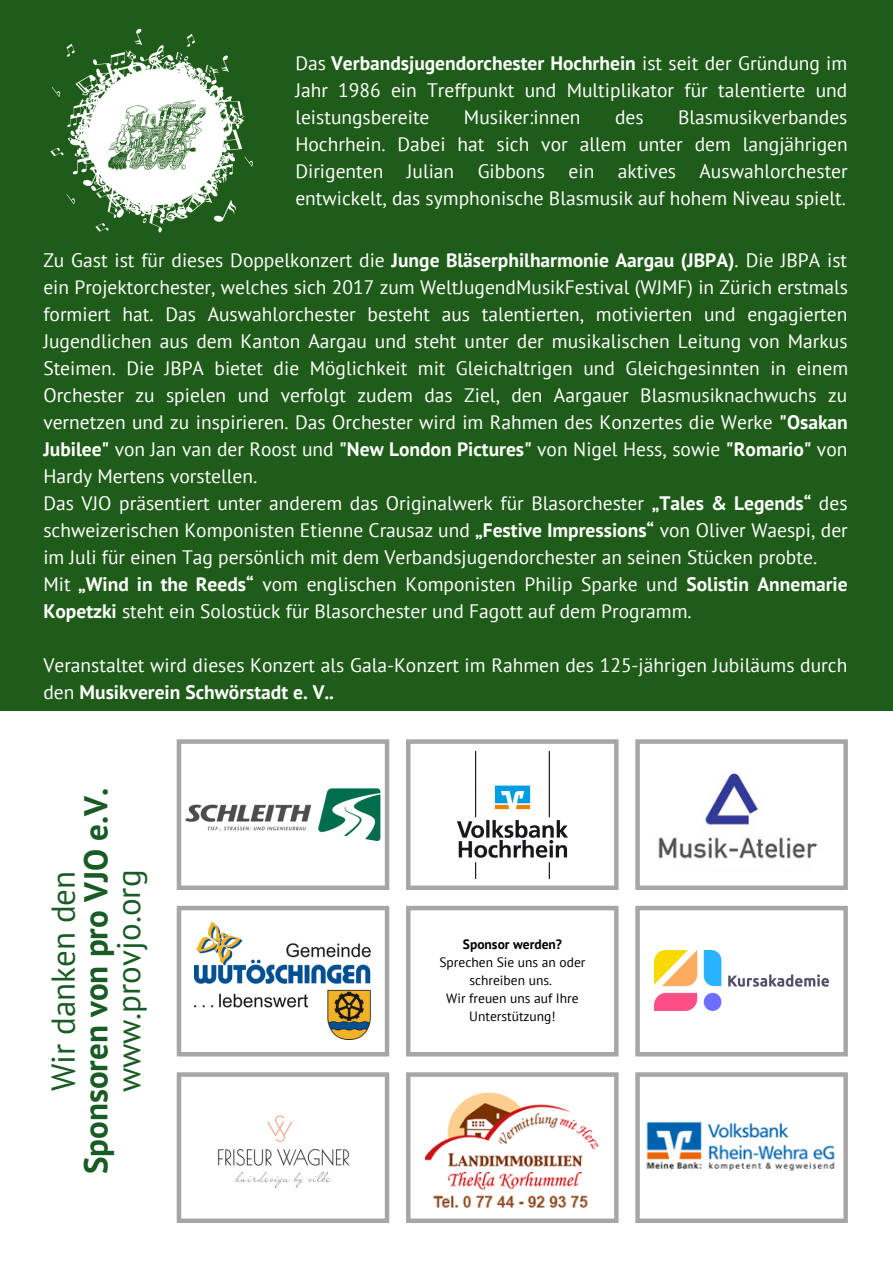
<style>
.page{position:relative;width:893px;height:1264px;background:#fff}
.page>*{position:absolute;margin:0;border:0;box-sizing:border-box;transform-origin:0 0}
.t1{font:33px "PT Sans";color:#195b25}
.t2{font:700 33px "PT Sans";color:#195b25}
.t3{font:19.5px/27px "PT Sans";color:#fff;text-align:justify}
.t4{font:13.5px/18px "PT Sans";color:#000;text-align:center}
.t5{font:700 13.5px "PT Sans";color:#000}
.s1{font-weight:700}
</style>
<div class="page">
<div style="left:0;top:0;width:892px;height:711px;background:#1f5c19"></div>
<img style="left:50px;top:28px;width:203px;height:205px">
<svg style="left:635px;top:905px;width:212px;height:151px"></svg>
<svg style="left:635px;top:739px;width:212px;height:151px"></svg>
<svg style="left:635px;top:1072px;width:212px;height:150px"></svg>
<svg style="left:406px;top:739px;width:212px;height:151px"></svg>
<svg style="left:406px;top:905px;width:212px;height:151px"></svg>
<svg style="left:406px;top:1072px;width:212px;height:150px"></svg>
<svg style="left:177px;top:905px;width:212px;height:151px"></svg>
<svg style="left:177px;top:1072px;width:212px;height:150px"></svg>
<svg style="left:177px;top:739px;width:212px;height:151px"></svg>
<img style="left:654px;top:951px;width:174px;height:59px">
<img style="left:425px;top:1085px;width:175px;height:124px">
<img style="left:646px;top:1085px;width:190px;height:124px">
<img style="left:654px;top:757px;width:171px;height:114px">
<img style="left:458px;top:751px;width:109px;height:127px">
<img style="left:185px;top:788px;width:196px;height:53px">
<img style="left:195px;top:922px;width:175px;height:117px">
<p class="t3" style="left:295px;top:49px;width:553px">Das <span class="s1">Verbandsjugendorchester Hochrhein</span> ist seit der Grü ndung im Jahr 1986 ein Treffpunkt und Multiplikator für talentierte und leistungsbereite</p>
<p class="t3" style="left:295px;top:103px;width:554px;text-indent:382px">Blasmusikverbandes Hochrhein. Dabei hat sich vor allem unter dem langjährigen Dirigenten Julian Gibbons ein aktives Auswahlorchester entwickelt, das symphonische Blasmusik auf hohem Niveau spielt.</p>
<p class="t3" style="left:464px;top:103px;width:118px">Musiker:innen</p>
<p class="t3" style="left:615px;top:103px;width:30px">des</p>
<p class="t3" style="left:43px;top:246px;width:806px;text-align:left">Zu Gast ist für dieses Doppelkonzert die <span class="s1">Junge Bläserphilharmonie Aargau (JBPA)</span>. Die JBPA ist ein Projektorchester, welches sich 2017 zum WeltJugendMusikFestival (WJMF) in Zürich erstmals formiert hat. Das Auswahlorchester besteht aus talentierten, motivierten und engagierten Jugendlichen aus dem Kanton Aargau und steht unter der musikalischen Leitung von Markus Steimen. Die JBPA bietet die Möglichkeit mit Gleichaltrigen und Gleichgesinnten in einem Orchester zu spielen und verfolgt zudem das Ziel, den Aargauer Blasmusiknachwuchs zu vernetzen und zu inspirieren. Das Orchester wird im Rahmen des Konzertes die Werke <span class="s1">"Osakan Jubilee"</span> von Jan van der Roost und <span class="s1">"New London Pictures"</span> von Nigel Hess, sowie <span class="s1">"Romario"</span> von Hardy Mertens vorstellen.<br>Das VJO präsentiert unter anderem das Originalwerk für Blasorchester <span class="s1">„Tales &amp; Legends“</span> des schweizerischen Komponisten Etienne Crausaz und <span class="s1">„Festive Impressions“</span> von Oliver Waespi, der im Juli für einen Tag persönlich mit dem Verbandsjugendorchester an seinen Stücken probte.<br>Mit <span class="s1">„Wind in the Reeds“</span> vom englischen Komponisten Philip Sparke und <span class="s1">Solistin Annemarie Kopetzki</span> steht ein Solostück für Blasorchester und Fagott auf dem Programm.</p>
<p class="t3" style="left:43px;top:651px;width:805px">Veranstaltet wird dieses Konzert als Gala-Konzert im Rahmen des 125-jährigen Jubiläums durch den <span class="s1">Musikverein Schwörstadt e. V..</span></p>
<h1 class="t1" style="left:41px;top:1091px;width:222px;rotate:-90deg">Wir danken den</h1>
<h1 class="t2" style="left:74px;top:1174px;width:388px;rotate:-90deg">Sponsoren von pro VJO e.V.</h1>
<h1 class="t1" style="left:106px;top:1092px;width:224px;rotate:-90deg">www.provjo.org</h1>
<p class="t5" style="left:463px;top:935px;width:101px">Sponsor werden?</p>
<p class="t4" style="left:439px;top:953px;width:147px">Sprechen Sie uns an oder schreiben uns.<br>Wir freuen uns auf Ihre<br>Unterstützung!</p>
</div>
